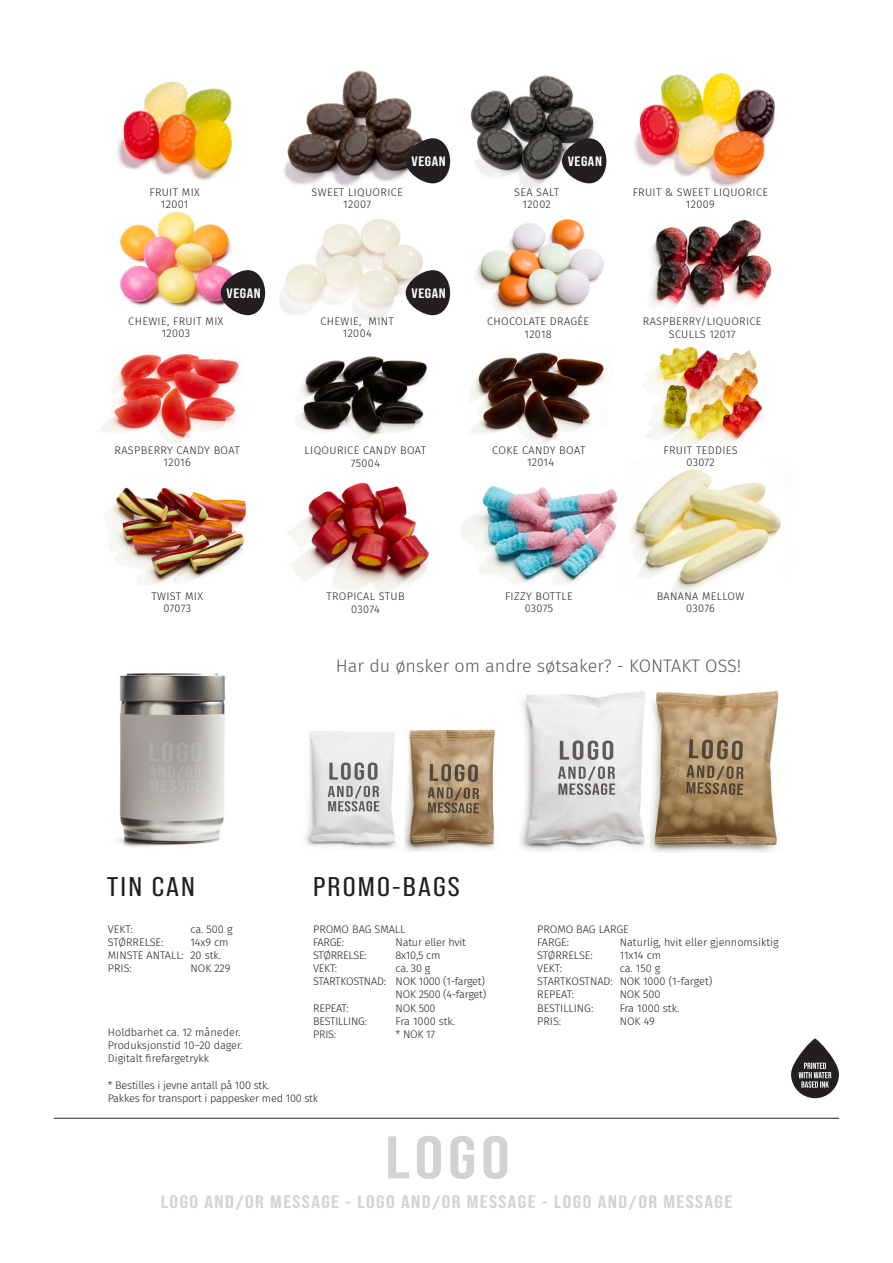
<style>
.page{position:relative;width:893px;height:1263px;background:#fff}
.page>*{position:absolute;margin:0;border:0;box-sizing:border-box;transform-origin:0 0}
.t1{font:700 60px "Bebas Neue Pro";color:#d1d2d4;scale:1.2 1}
.t2{font:27px "Bebas Neue Pro";letter-spacing:.065em;color:#231f20;scale:1.2 1}
.t3{font:700 18px "Bebas Neue Pro";letter-spacing:.065em;color:#d1d2d4;scale:1.2 1}
.t4{font:300 18px "Fira Sans";color:#57585a}
.t5{font:700 13.65px "Bebas Neue Pro";letter-spacing:.035em;color:#fff;scale:1.2 1}
.t6{font:300 10.95px "Fira Sans";color:#231f20}
.t7{font:300 10.95px/13.2px "Fira Sans";letter-spacing:.035em;color:#231f20;text-align:center}
.t8{font:300 10.95px "Fira Sans";letter-spacing:-.02em;color:#231f20}
</style>
<div class="page">
<img style="left:474px;top:219px;width:130px;height:95px">
<img style="left:650px;top:219px;width:122px;height:94px">
<img style="left:469px;top:352px;width:135px;height:92px">
<img style="left:101px;top:354px;width:138px;height:90px">
<img style="left:294px;top:356px;width:133px;height:84px">
<img style="left:279px;top:219px;width:144px;height:102px">
<img style="left:117px;top:82px;width:115px;height:99px">
<img style="left:470px;top:75px;width:125px;height:113px">
<img style="left:283px;top:70px;width:149px;height:117px">
<img style="left:634px;top:73px;width:141px;height:114px">
<img style="left:120px;top:212px;width:130px;height:104px">
<svg style="left:406px;top:270px;width:44px;height:45px"></svg>
<svg style="left:221px;top:270px;width:44px;height:45px"></svg>
<svg style="left:406px;top:138px;width:44px;height:45px"></svg>
<svg style="left:562px;top:138px;width:44px;height:45px"></svg>
<img style="left:461px;top:486px;width:157px;height:99px">
<img style="left:288px;top:482px;width:141px;height:112px">
<img style="left:104px;top:487px;width:143px;height:97px">
<img style="left:642px;top:346px;width:121px;height:106px">
<img style="left:115px;top:673px;width:110px;height:174px">
<img style="left:650px;top:690px;width:129px;height:162px">
<img style="left:520px;top:691px;width:125px;height:160px">
<img style="left:404px;top:729px;width:91px;height:122px">
<img style="left:305px;top:731px;width:91px;height:118px">
<svg style="left:686px;top:739px;width:57px;height:56px"></svg>
<svg style="left:560px;top:740px;width:53px;height:20px"></svg>
<svg style="left:558px;top:766px;width:57px;height:29px"></svg>
<svg style="left:428px;top:764px;width:51px;height:49px"></svg>
<svg style="left:329px;top:762px;width:48px;height:18px"></svg>
<svg style="left:328px;top:786px;width:51px;height:25px"></svg>
<svg style="left:791px;top:1038px;width:48px;height:60px;fill:#231f20"></svg>
<svg style="left:799px;top:1063px;width:32px;height:25px"></svg>
<img style="left:629px;top:469px;width:152px;height:128px">
<hr style="left:54px;top:1118px;width:785px;height:1px;background:#231f20">
<p class="t5" style="left:412px;top:153px;width:30px">VEGAN</p>
<p class="t5" style="left:568px;top:153px;width:30px">VEGAN</p>
<p class="t7" style="left:149px;top:185px;width:52px">FRUIT MIX</p>
<p class="t6" style="left:161px;top:196px;width:29px">12001</p>
<p class="t7" style="left:312px;top:185px;width:93px">SWEET LIQUORICE</p>
<p class="t6" style="left:343px;top:196px;width:29px">12007</p>
<p class="t6" style="left:514px;top:184px;width:47px">SEA SALT</p>
<p class="t6" style="left:522px;top:196px;width:30px">12002</p>
<p class="t7" style="left:633px;top:185px;width:137px">FRUIT &amp; SWEET LIQUORICE</p>
<p class="t6" style="left:686px;top:196px;width:30px">12009</p>
<p class="t5" style="left:227px;top:285px;width:30px">VEGAN</p>
<p class="t5" style="left:412px;top:285px;width:30px">VEGAN</p>
<p class="t7" style="left:128px;top:315px;width:97px">CHEWIE, FRUIT MIX</p>
<p class="t6" style="left:162px;top:326px;width:30px">12003</p>
<p class="t7" style="left:320px;top:315px;width:75px">CHEWIE, MINT</p>
<p class="t6" style="left:343px;top:326px;width:30px">12004</p>
<p class="t7" style="left:487px;top:315px;width:104px">CHOCOLATE DRAGÉE</p>
<p class="t6" style="left:524px;top:327px;width:29px">12018</p>
<p class="t7" style="left:643px;top:315px;width:120px">RASPBERRY/LIQUORICE<br>SCULLS 12017</p>
<p class="t7" style="left:115px;top:443px;width:127px">RASPBERRY CANDY BOAT</p>
<p class="t6" style="left:164px;top:454px;width:29px">12016</p>
<p class="t7" style="left:305px;top:443px;width:123px">LIQOURICE CANDY BOAT</p>
<p class="t6" style="left:351px;top:455px;width:31px">75004</p>
<p class="t7" style="left:492px;top:443px;width:95px">COKE CANDY BOAT</p>
<p class="t6" style="left:527px;top:454px;width:29px">12014</p>
<p class="t7" style="left:663px;top:443px;width:76px">FRUIT TEDDIES</p>
<p class="t6" style="left:686px;top:454px;width:30px">03072</p>
<p class="t7" style="left:151px;top:590px;width:53px">TWIST MIX</p>
<p class="t6" style="left:163px;top:601px;width:29px">07073</p>
<p class="t7" style="left:326px;top:590px;width:80px">TROPICAL STUB</p>
<p class="t6" style="left:351px;top:602px;width:30px">03074</p>
<p class="t7" style="left:505px;top:590px;width:69px">FIZZY BOTTLE</p>
<p class="t6" style="left:525px;top:601px;width:30px">03075</p>
<p class="t7" style="left:657px;top:590px;width:89px">BANANA MELLOW</p>
<p class="t6" style="left:686px;top:601px;width:30px">03076</p>
<p class="t4" style="left:336px;top:653px;width:407px">Har du ønsker om andre søtsaker? - KONTAKT OSS!</p>
<p class="t2" style="left:107px;top:872px;width:75px">TIN CAN</p>
<p class="t2" style="left:313px;top:872px;width:124px">PROMO-BAGS</p>
<p class="t6" style="left:313px;top:921px;width:94px">PROMO BAG SMALL</p>
<p class="t6" style="left:313px;top:934px;width:32px">FARGE:</p>
<p class="t8" style="left:396px;top:934px;width:72px">Natur eller hvit</p>
<p class="t8" style="left:313px;top:947px;width:55px">STØRRELSE:</p>
<p class="t6" style="left:396px;top:947px;width:46px">8x10,5 cm</p>
<p class="t6" style="left:313px;top:960px;width:25px">VEKT:</p>
<p class="t6" style="left:396px;top:960px;width:36px">ca. 30 g</p>
<p class="t8" style="left:313px;top:974px;width:173px">STARTKOSTNAD: NOK 1000 (1-farget)</p>
<p class="t8" style="left:396px;top:987px;width:92px">NOK 2500 (4-farget)</p>
<p class="t6" style="left:313px;top:1000px;width:37px">REPEAT:</p>
<p class="t6" style="left:396px;top:1000px;width:42px">NOK 500</p>
<p class="t8" style="left:313px;top:1013px;width:55px">BESTILLING:</p>
<p class="t6" style="left:396px;top:1013px;width:61px">Fra 1000 stk.</p>
<p class="t6" style="left:313px;top:1026px;width:25px">PRIS:</p>
<p class="t6" style="left:396px;top:1026px;width:41px">* NOK 17</p>
<p class="t6" style="left:108px;top:921px;width:26px">VEKT:</p>
<p class="t6" style="left:190px;top:921px;width:44px">ca. 500 g</p>
<p class="t6" style="left:108px;top:934px;width:57px">STØRRELSE:</p>
<p class="t6" style="left:190px;top:934px;width:40px">14x9 cm</p>
<p class="t6" style="left:108px;top:947px;width:115px">MINSTE ANTALL: 20 stk.</p>
<p class="t6" style="left:108px;top:960px;width:25px">PRIS:</p>
<p class="t6" style="left:190px;top:960px;width:42px">NOK 229</p>
<p class="t6" style="left:108px;top:1024px;width:134px">Holdbarhet ca. 12 måneder.</p>
<p class="t6" style="left:108px;top:1038px;width:136px">Produksjonstid 10–20 dager.</p>
<p class="t6" style="left:108px;top:1051px;width:103px">Digitalt firefargetrykk</p>
<p class="t8" style="left:108px;top:1077px;width:163px">* Bestilles i jevne antall på 100 stk.</p>
<p class="t8" style="left:108px;top:1090px;width:212px">Pakkes for transport i pappesker med 100 stk</p>
<p class="t6" style="left:537px;top:921px;width:93px">PROMO BAG LARGE</p>
<p class="t6" style="left:537px;top:934px;width:33px">FARGE:</p>
<p class="t6" style="left:620px;top:934px;width:160px">Naturlig, hvit eller gjennomsiktig</p>
<p class="t6" style="left:537px;top:947px;width:57px">STØRRELSE:</p>
<p class="t6" style="left:620px;top:947px;width:43px">11x14 cm</p>
<p class="t6" style="left:537px;top:960px;width:26px">VEKT:</p>
<p class="t6" style="left:620px;top:960px;width:42px">ca. 150 g</p>
<p class="t6" style="left:537px;top:974px;width:177px">STARTKOSTNAD: NOK 1000 (1-farget)</p>
<p class="t6" style="left:537px;top:987px;width:38px">REPEAT:</p>
<p class="t6" style="left:620px;top:987px;width:42px">NOK 500</p>
<p class="t6" style="left:537px;top:1000px;width:58px">BESTILLING:</p>
<p class="t6" style="left:620px;top:1000px;width:61px">Fra 1000 stk.</p>
<p class="t6" style="left:537px;top:1013px;width:25px">PRIS:</p>
<p class="t6" style="left:620px;top:1013px;width:37px">NOK 49</p>
<p class="t1" style="left:385px;top:1123px;width:105px">LOGO</p>
<p class="t3" style="left:161px;top:1191px;width:478px">LOGO AND/OR MESSAGE - LOGO AND/OR MESSAGE - LOGO AND/OR MESSAGE</p>
</div>
